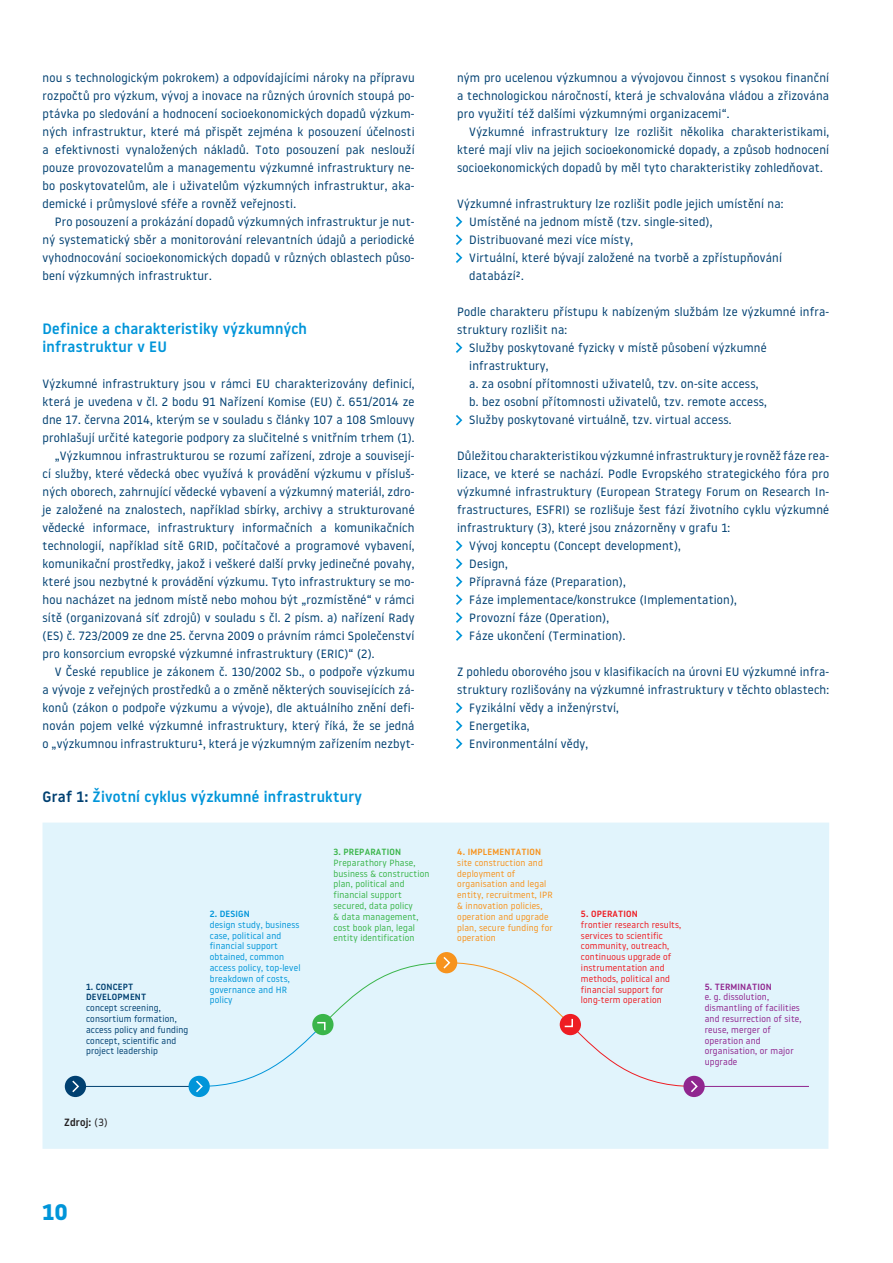
<style>
.page{position:relative;width:893px;height:1263px;background:#fff}
.page>*{position:absolute;margin:0;border:0;box-sizing:border-box;transform-origin:0 0}
.t1{font:700 22.5px "Noway";color:#0095d9}
.t2{font:500 15px/18px "Noway";letter-spacing:.015em;color:#0095d9}
.t3{font:12px/18px "Noway";letter-spacing:.015em;color:#004071;text-align:justify}
.t4{font:500 10.5px "Noway";letter-spacing:.015em;color:#231f20}
.t5{font:9px/10.8px "Noway";letter-spacing:.015em;color:#ee1d23}
.t6{font:9px/10.8px "Noway";letter-spacing:.015em;color:#3ab54a}
.t7{font:9px/10.8px "Noway";letter-spacing:.015em;color:#f7931d}
.t8{font:9px/10.8px "Noway";letter-spacing:.015em;color:#0095d9}
.t9{font:9px/10.8px "Noway";letter-spacing:.015em;color:#90268f}
.t10{font:9px/10.8px "Noway";letter-spacing:.015em;color:#004071}
.t11{font:500 9px/10.8px "Noway";letter-spacing:.015em;color:#004071}
.t12{font:500 9px "Noway";letter-spacing:.015em;color:#f7931d}
.t13{font:500 9px "Noway";letter-spacing:.015em;color:#90268f}
.t14{font:500 9px "Noway";letter-spacing:.015em;color:#3ab54a}
.t15{font:500 9px "Noway";letter-spacing:.015em;color:#ee1d23}
.t16{font:500 9px "Noway";letter-spacing:.015em;color:#0095d9}
.s1{color:#004071}
.s2{font-weight:400}
</style>
<div class="page">
<svg style="left:456px;top:540px;width:6px;height:11px"></svg>
<svg style="left:456px;top:702px;width:6px;height:11px"></svg>
<svg style="left:456px;top:558px;width:6px;height:11px"></svg>
<svg style="left:456px;top:720px;width:6px;height:11px"></svg>
<svg style="left:456px;top:576px;width:6px;height:11px"></svg>
<svg style="left:456px;top:738px;width:6px;height:11px"></svg>
<svg style="left:456px;top:594px;width:6px;height:11px"></svg>
<svg style="left:456px;top:612px;width:6px;height:11px"></svg>
<svg style="left:456px;top:630px;width:6px;height:11px"></svg>
<div style="left:43px;top:822px;width:786px;height:327px;background:#e1f4fc"></div>
<hr style="left:694px;top:1086px;width:115px;height:1px;background:#90268f">
<div style="left:436px;top:952px;width:21px;height:21px;background:#f7931d;border-radius:50%"></div>
<div style="left:683px;top:1076px;width:22px;height:21px;background:#90268f;border-radius:50%"></div>
<hr style="left:75px;top:1086px;width:124px;height:1px;background:#004071">
<div style="left:189px;top:1076px;width:21px;height:21px;background:#0095d9;border-radius:50%"></div>
<div style="left:65px;top:1076px;width:21px;height:21px;background:#004071;border-radius:50%"></div>
<svg style="left:72px;top:1080px;width:7px;height:13px"></svg>
<div style="left:194px;top:955px;width:505px;height:139px;background:#e1f4fc"></div>
<svg style="left:456px;top:216px;width:6px;height:11px"></svg>
<svg style="left:456px;top:342px;width:6px;height:11px"></svg>
<svg style="left:456px;top:415px;width:6px;height:10px"></svg>
<svg style="left:456px;top:234px;width:6px;height:11px"></svg>
<svg style="left:456px;top:252px;width:6px;height:11px"></svg>
<p class="t3" style="left:43px;top:68px;width:374px">nou s technologickým pokrokem) a odpovídajícími nároky na přípravu rozpočtů pro výzkum, vývoj a inovace na různých úrovních stoupá po&shy;ptávka po sledování a hodnocení socioekonomických dopadů výzkum&shy;ných infrastruktur, které má přispět zejména k posouzení účelnosti a efektivnosti vynaložených nákladů. Toto posouzení pak neslouží pouze provozovatelům a managementu výzkumné infrastruktury ne&shy;bo poskytovatelům, ale i uživatelům výzkumných infrastruktur, aka&shy;demické i průmyslové sféře a rovněž veřejnosti.</p>
<p class="t3" style="left:43px;top:212px;width:374px;text-indent:12px">Pro posouzení a prokázání dopadů výzkumných infrastruktur je nut&shy;ný systematický sběr a monitorování relevantních údajů a periodické vyhodnocování socioekonomických dopadů v různých oblastech půso&shy;bení výzkumných infrastruktur.</p>
<p class="t2" style="left:43px;top:319px;width:266px">Definice a charakteristiky výzkumných infrastruktur v EU</p>
<p class="t3" style="left:43px;top:374px;width:374px">Výzkumné infrastruktury jsou v rámci EU charakterizovány definicí,</p>
<p class="t3" style="left:43px;top:392px;width:373px">která je uvedena v čl. 2 bodu 91 Nařízení Komise (EU) č. 651/2014 ze</p>
<p class="t3" style="left:43px;top:410px;width:374px">dne 17. června 2014, kterým se v souladu s články 107 a 108 Smlouvy</p>
<p class="t3" style="left:43px;top:428px;width:374px">prohlašují určité kategorie podpory za slučitelné s vnitřním trhem (1).</p>
<p class="t3" style="left:55px;top:446px;width:361px">„Výzkumnou infrastrukturou se rozumí zařízení, zdroje a souvisejí-</p>
<p class="t3" style="left:43px;top:464px;width:374px">cí služby, které vědecká obec využívá k provádění výzkumu v přísluš-</p>
<p class="t3" style="left:43px;top:482px;width:374px">ných oborech, zahrnující vědecké vybavení a výzkumný materiál, zdro-</p>
<p class="t3" style="left:43px;top:500px;width:374px">je založené na znalostech, například sbírky, archivy a strukturované</p>
<p class="t3" style="left:43px;top:518px;width:374px">vědecké informace, infrastruktury informačních a komunikačních</p>
<p class="t3" style="left:43px;top:536px;width:374px">technologií, například sítě GRID, počítačové a programové vybavení,</p>
<p class="t3" style="left:43px;top:554px;width:374px">komunikační prostředky, jakož i veškeré další prvky jedinečné povahy,</p>
<p class="t3" style="left:43px;top:572px;width:374px">které jsou nezbytné k provádění výzkumu. Tyto infrastruktury se mo-</p>
<p class="t3" style="left:43px;top:590px;width:374px">hou nacházet na jednom místě nebo mohou být „rozmístěné“ v rámci</p>
<p class="t3" style="left:43px;top:608px;width:374px">sítě (organizovaná síť zdrojů) v souladu s čl. 2 písm. a) nařízení Rady</p>
<p class="t3" style="left:43px;top:626px;width:374px">(ES) č. 723/2009 ze dne 25. června 2009 o právním rámci Společenství</p>
<p class="t3" style="left:43px;top:644px;width:334px">pro konsorcium evropské výzkumné infrastruktury (ERIC)“ (2).</p>
<p class="t3" style="left:55px;top:662px;width:361px">V České republice je zákonem č. 130/2002 Sb., o podpoře výzkumu</p>
<p class="t3" style="left:43px;top:680px;width:374px">a vývoje z veřejných prostředků a o změně některých souvisejících zá-</p>
<p class="t3" style="left:43px;top:698px;width:374px">konů (zákon o podpoře výzkumu a vývoje), dle aktuálního znění defi-</p>
<p class="t3" style="left:43px;top:716px;width:374px">nován pojem velké výzkumné infrastruktury, který říká, že se jedná</p>
<p class="t3" style="left:43px;top:734px;width:374px">o „výzkumnou infrastrukturu¹, která je výzkumným zařízením nezbyt-</p>
<p class="t2" style="left:43px;top:787px;width:321px"><span class="s1">Graf 1:</span> Životní cyklus výzkumné infrastruktury</p>
<p class="t11" style="left:86px;top:981px;width:62px">1. CONCEPT<br>DEVELOPMENT</p>
<p class="t10" style="left:86px;top:1002px;width:104px">concept screening, consortium formation, access policy and funding concept, scientific and project leadership</p>
<p class="t16" style="left:210px;top:907px;width:42px">2. DESIGN</p>
<p class="t8" style="left:210px;top:919px;width:92px">design study, business case, political and financial support obtained, common access policy, top-level breakdown of costs, governance and HR policy</p>
<p class="t4" style="left:64px;top:1115px;width:45px">Zdroj: <span class="s2">(3)</span></p>
<p class="t14" style="left:334px;top:846px;width:69px">3. PREPARATION</p>
<p class="t6" style="left:334px;top:857px;width:97px">Preparathory Phase, business &amp; construction plan, political and financial support secured, data policy<br>&amp; data management, cost book plan, legal entity identification</p>
<p class="t3" style="left:457px;top:68px;width:374px">ným pro ucelenou výzkumnou a vývojovou činnost s vysokou finanční a technologickou náročností, která je schvalována vládou a zřizována pro využití též dalšími výzkumnými organizacemi“.</p>
<p class="t3" style="left:457px;top:122px;width:374px;text-indent:12px">Výzkumné infrastruktury lze rozlišit několika charakteristikami, které mají vliv na jejich socioekonomické dopady, a způsob hodnocení socioekonomických dopadů by měl tyto charakteristiky zohledňovat.</p>
<p class="t3" style="left:469px;top:194px;width:316px;text-align:left;text-indent:-12px">Výzkumné infrastruktury lze rozlišit podle jejich umístění na:<br>Umístěné na jednom místě (tzv. single-sited), Distribuované mezi více místy,<br>Virtuální, které bývají založené na tvorbě a zpřístupňování databází².</p>
<p class="t3" style="left:457px;top:302px;width:374px">Podle charakteru přístupu k nabízeným službám lze výzkumné infra-</p>
<p class="t3" style="left:457px;top:320px;width:112px">struktury rozlišit na:</p>
<p class="t3" style="left:469px;top:338px;width:299px">Služby poskytované fyzicky v místě působení výzkumné</p>
<p class="t3" style="left:469px;top:356px;width:81px">infrastruktury,</p>
<p class="t3" style="left:469px;top:374px;width:291px">a. za osobní přítomnosti uživatelů, tzv. on-site access,</p>
<p class="t3" style="left:469px;top:392px;width:299px">b. bez osobní přítomnosti uživatelů, tzv. remote access,</p>
<p class="t3" style="left:469px;top:410px;width:264px">Služby poskytované virtuálně, tzv. virtual access.</p>
<p class="t3" style="left:457px;top:446px;width:374px">Důležitou charakteristikou výzkumné infrastruktury je rovněž fáze rea-</p>
<p class="t3" style="left:457px;top:464px;width:374px">lizace, ve které se nachází. Podle Evropského strategického fóra pro</p>
<p class="t3" style="left:457px;top:482px;width:374px">výzkumné infrastruktury (European Strategy Forum on Research In-</p>
<p class="t3" style="left:457px;top:500px;width:374px">frastructures, ESFRI) se rozlišuje šest fází životního cyklu výzkumné</p>
<p class="t3" style="left:457px;top:518px;width:275px">infrastruktury (3), které jsou znázorněny v grafu 1:</p>
<p class="t3" style="left:469px;top:536px;width:213px">Vývoj konceptu (Concept development),</p>
<p class="t3" style="left:469px;top:554px;width:40px">Design,</p>
<p class="t3" style="left:469px;top:572px;width:158px">Přípravná fáze (Preparation),</p>
<p class="t3" style="left:469px;top:590px;width:269px">Fáze implementace/konstrukce (Implementation),</p>
<p class="t3" style="left:469px;top:608px;width:141px">Provozní fáze (Operation),</p>
<p class="t3" style="left:469px;top:626px;width:158px">Fáze ukončení (Termination).</p>
<p class="t3" style="left:457px;top:662px;width:374px">Z pohledu oborového jsou v klasifikacích na úrovni EU výzkumné infra-</p>
<p class="t3" style="left:457px;top:680px;width:374px">struktury rozlišovány na výzkumné infrastruktury v těchto oblastech:</p>
<p class="t3" style="left:469px;top:698px;width:151px">Fyzikální vědy a inženýrství,</p>
<p class="t3" style="left:469px;top:716px;width:62px">Energetika,</p>
<p class="t3" style="left:469px;top:734px;width:120px">Environmentální vědy,</p>
<p class="t12" style="left:457px;top:846px;width:85px">4. IMPLEMENTATION</p>
<p class="t7" style="left:457px;top:857px;width:97px">site construction and deployment of organisation and legal entity, recruitment, IPR &amp; innovation policies, operation and upgrade plan, secure funding for operation</p>
<p class="t15" style="left:581px;top:907px;width:58px">5. OPERATION</p>
<p class="t5" style="left:581px;top:919px;width:102px">frontier research results, services to scientific community, outreach, continuous upgrade of instrumentation and methods, political and financial support for long-term operation</p>
<p class="t13" style="left:705px;top:980px;width:69px">5. TERMINATION</p>
<p class="t9" style="left:705px;top:991px;width:98px">e. g. dissolution, dismantling of facilities and resurrection of site, reuse, merger of operation and organisation, or major upgrade</p>
<h1 class="t1" style="left:43px;top:1199px;width:27px">10</h1>
</div>
